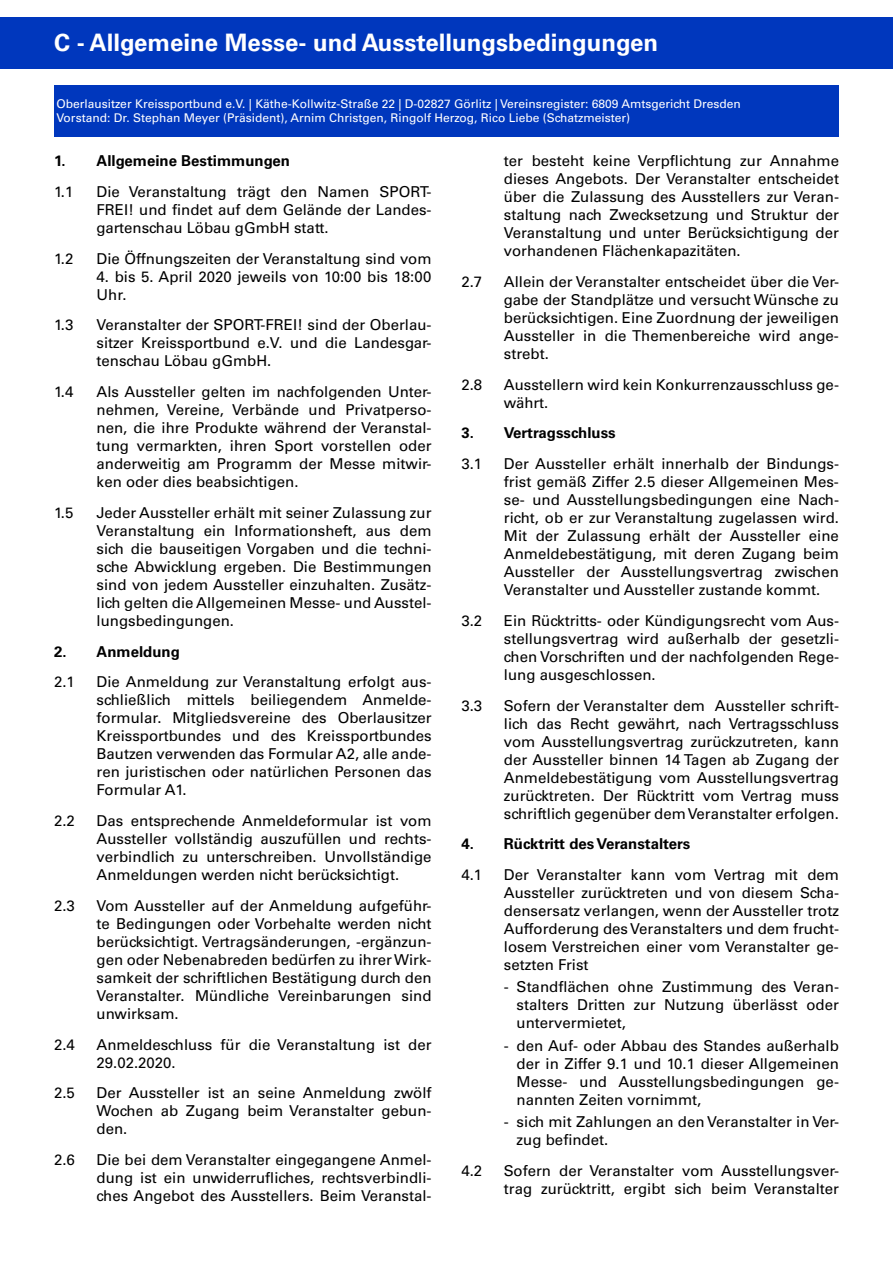
<style>
.page{position:relative;width:893px;height:1263px;background:#fff}
.page>*{position:absolute;margin:0;border:0;box-sizing:border-box;transform-origin:0 0}
.t1{font:700 24px "Univers LT Std";color:#fff}
.t2{font:15px/18px "Univers LT Std";color:#000;text-align:justify}
.t3{font:700 15px "Univers LT Std";color:#000}
.t4{font:12px/14.4px "Univers LT Std";color:#fff}
</style>
<div class="page">
<div style="left:0;top:17px;width:893px;height:51px;background:#0037bd"></div>
<div style="left:57px;top:85px;width:781px;height:51px;background:#0037bd"></div>
<h1 class="t1" style="left:54px;top:29px;width:606px">C - Allgemeine Messe- und Ausstellungsbedingungen</h1>
<p class="t4" style="left:57px;top:96px;width:686px">Oberlausitzer Kreissportbund e.V. | Käthe-Kollwitz-Straße 22 | D-02827 Görlitz | Vereinsregister: 6809 Amtsgericht Dresden<br>Vorstand: Dr. Stephan Meyer (Präsident), Arnim Christgen, Ringolf Herzog, Rico Liebe (Schatzmeister)</p>
<p class="t3" style="left:54px;top:152px;width:238px">1. Allgemeine Bestimmungen</p>
<p class="t2" style="left:54px;top:183px;width:21px">1.1</p>
<p class="t2" style="left:97px;top:183px;width:337px">Die Veranstaltung trägt den Namen SPORT-FREI! und findet auf dem Gelände der Landes&shy;gartenschau Löbau gGmbH statt.</p>
<p class="t2" style="left:54px;top:249px;width:21px">1.2</p>
<p class="t2" style="left:97px;top:249px;width:337px">Die Öffnungszeiten der Veranstaltung sind vom</p>
<p class="t2" style="left:97px;top:267px;width:337px">4. bis 5. April 2020 jeweils von 10:00 bis 18:00<br>Uhr.</p>
<p class="t2" style="left:54px;top:316px;width:21px">1.3</p>
<p class="t2" style="left:97px;top:316px;width:337px">Veranstalter der SPORT-FREI! sind der Oberlau&shy;sitzer Kreissportbund e.V. und die Landesgar&shy;tenschau Löbau gGmbH.</p>
<p class="t2" style="left:54px;top:383px;width:21px">1.4</p>
<p class="t2" style="left:97px;top:383px;width:337px">Als Aussteller gelten im nachfolgenden Unter&shy;nehmen, Vereine, Verbände und Privatperso&shy;nen, die ihre Produkte während der Veranstal&shy;tung vermarkten, ihren Sport vorstellen oder anderweitig am Programm der Messe mitwir&shy;ken oder dies beabsichtigen.</p>
<p class="t2" style="left:54px;top:504px;width:21px">1.5</p>
<p class="t2" style="left:97px;top:504px;width:337px">Jeder Aussteller erhält mit seiner Zulassung zur Veranstaltung ein Informationsheft, aus dem sich die bauseitigen Vorgaben und die techni&shy;sche Abwicklung ergeben. Die Bestimmungen sind von jedem Aussteller einzuhalten. Zusätz&shy;lich gelten die Allgemeinen Messe- und Ausstel&shy;lungsbedingungen.</p>
<p class="t3" style="left:54px;top:642px;width:127px">2. Anmeldung</p>
<p class="t2" style="left:54px;top:673px;width:22px">2.1</p>
<p class="t2" style="left:97px;top:673px;width:337px">Die Anmeldung zur Veranstaltung erfolgt aus&shy;schließlich mittels beiliegendem Anmelde&shy;formular. Mitgliedsvereine des Oberlausitzer Kreissportbundes und des Kreissportbundes Bautzen verwenden das Formular A2, alle ande&shy;ren juristischen oder natürlichen Personen das Formular A1.</p>
<p class="t2" style="left:54px;top:812px;width:22px">2.2</p>
<p class="t2" style="left:97px;top:812px;width:337px">Das entsprechende Anmeldeformular ist vom Aussteller vollständig auszufüllen und rechts&shy;verbindlich zu unterschreiben. Unvollständige Anmeldungen werden nicht berücksichtigt.</p>
<p class="t2" style="left:54px;top:897px;width:22px">2.3</p>
<p class="t2" style="left:97px;top:897px;width:337px">Vom Aussteller auf der Anmeldung aufgeführ&shy;te Bedingungen oder Vorbehalte werden nicht berücksichtigt. Vertragsänderungen, -ergänzun&shy;gen oder Nebenabreden bedürfen zu ihrer Wirk&shy;samkeit der schriftlichen Bestätigung durch den Veranstalter. Mündliche Vereinbarungen sind unwirksam.</p>
<p class="t2" style="left:54px;top:1035px;width:22px">2.4</p>
<p class="t2" style="left:97px;top:1035px;width:337px">Anmeldeschluss für die Veranstaltung ist der<br>29.02.2020.</p>
<p class="t2" style="left:54px;top:1084px;width:22px">2.5</p>
<p class="t2" style="left:97px;top:1084px;width:337px">Der Aussteller ist an seine Anmeldung zwölf Wochen ab Zugang beim Veranstalter gebun&shy;den.</p>
<p class="t2" style="left:54px;top:1151px;width:22px">2.6</p>
<p class="t2" style="left:97px;top:1151px;width:337px">Die bei dem Veranstalter eingegangene Anmel&shy;dung ist ein unwiderrufliches, rechtsverbindli&shy;ches Angebot des Ausstellers. Beim Veranstal-</p>
<p class="t2" style="left:504px;top:152px;width:337px">ter besteht keine Verpflichtung zur Annahme dieses Angebots. Der Veranstalter entscheidet über die Zulassung des Ausstellers zur Veran&shy;staltung nach Zwecksetzung und Struktur der Veranstaltung und unter Berücksichtigung der vorhandenen Flächenkapazitäten.</p>
<p class="t2" style="left:461px;top:273px;width:22px">2.7</p>
<p class="t2" style="left:504px;top:273px;width:337px">Allein der Veranstalter entscheidet über die Ver&shy;gabe der Standplätze und versucht Wünsche zu berücksichtigen. Eine Zuordnung der jeweiligen Aussteller in die Themenbereiche wird ange&shy;strebt.</p>
<p class="t2" style="left:461px;top:375px;width:22px">2.8</p>
<p class="t2" style="left:504px;top:375px;width:337px">Ausstellern wird kein Konkurrenzausschluss ge&shy;währt.</p>
<p class="t3" style="left:461px;top:424px;width:156px">3. Vertragsschluss</p>
<p class="t2" style="left:461px;top:455px;width:22px">3.1</p>
<p class="t2" style="left:504px;top:455px;width:337px">Der Aussteller erhält innerhalb der Bindungs&shy;frist gemäß Ziffer 2.5 dieser Allgemeinen Mes&shy;se- und Ausstellungsbedingungen eine Nach&shy;richt, ob er zur Veranstaltung zugelassen wird.<br>Mit der Zulassung erhält der Aussteller eine Anmeldebestätigung, mit deren Zugang beim Aussteller der Ausstellungsvertrag zwischen Veranstalter und Aussteller zustande kommt.</p>
<p class="t2" style="left:461px;top:612px;width:22px">3.2</p>
<p class="t2" style="left:504px;top:612px;width:337px">Ein Rücktritts- oder Kündigungsrecht vom Aus&shy;stellungsvertrag wird außerhalb der gesetzli&shy;chen Vorschriften und der nachfolgenden Rege&shy;lung ausgeschlossen.</p>
<p class="t2" style="left:461px;top:696px;width:22px">3.3</p>
<p class="t2" style="left:504px;top:696px;width:337px">Sofern der Veranstalter dem Aussteller schrift&shy;lich das Recht gewährt, nach Vertragsschluss vom Ausstellungsvertrag zurückzutreten, kann der Aussteller binnen 14 Tagen ab Zugang der Anmeldebestätigung vom Ausstellungsvertrag zurücktreten. Der Rücktritt vom Vertrag muss schriftlich gegenüber dem Veranstalter erfolgen.</p>
<p class="t3" style="left:461px;top:835px;width:231px">4. Rücktritt des Veranstalters</p>
<p class="t2" style="left:461px;top:866px;width:22px">4.1</p>
<p class="t2" style="left:504px;top:866px;width:337px">Der Veranstalter kann vom Vertrag mit dem Aussteller zurücktreten und von diesem Scha&shy;densersatz verlangen, wenn der Aussteller trotz Aufforderung des Veranstalters und dem frucht&shy;losem Verstreichen einer vom Veranstalter ge&shy;setzten Frist</p>
<p class="t2" style="left:517px;top:978px;width:324px;text-indent:-13px">- Standflächen ohne Zustimmung des Veran&shy;stalters Dritten zur Nutzung überlässt oder untervermietet,</p>
<p class="t2" style="left:517px;top:1036px;width:324px;text-indent:-13px">- den Auf- oder Abbau des Standes außerhalb der in Ziffer 9.1 und 10.1 dieser Allgemeinen Messe- und Ausstellungsbedingungen ge&shy;nannten Zeiten vornimmt,</p>
<p class="t2" style="left:517px;top:1112px;width:324px;text-indent:-13px">- sich mit Zahlungen an den Veranstalter in Ver&shy;zug befindet.</p>
<p class="t2" style="left:461px;top:1161px;width:22px">4.2</p>
<p class="t2" style="left:504px;top:1161px;width:337px">Sofern der Veranstalter vom Ausstellungsver&shy;trag zurücktritt, ergibt sich beim Veranstalter</p>
</div>
